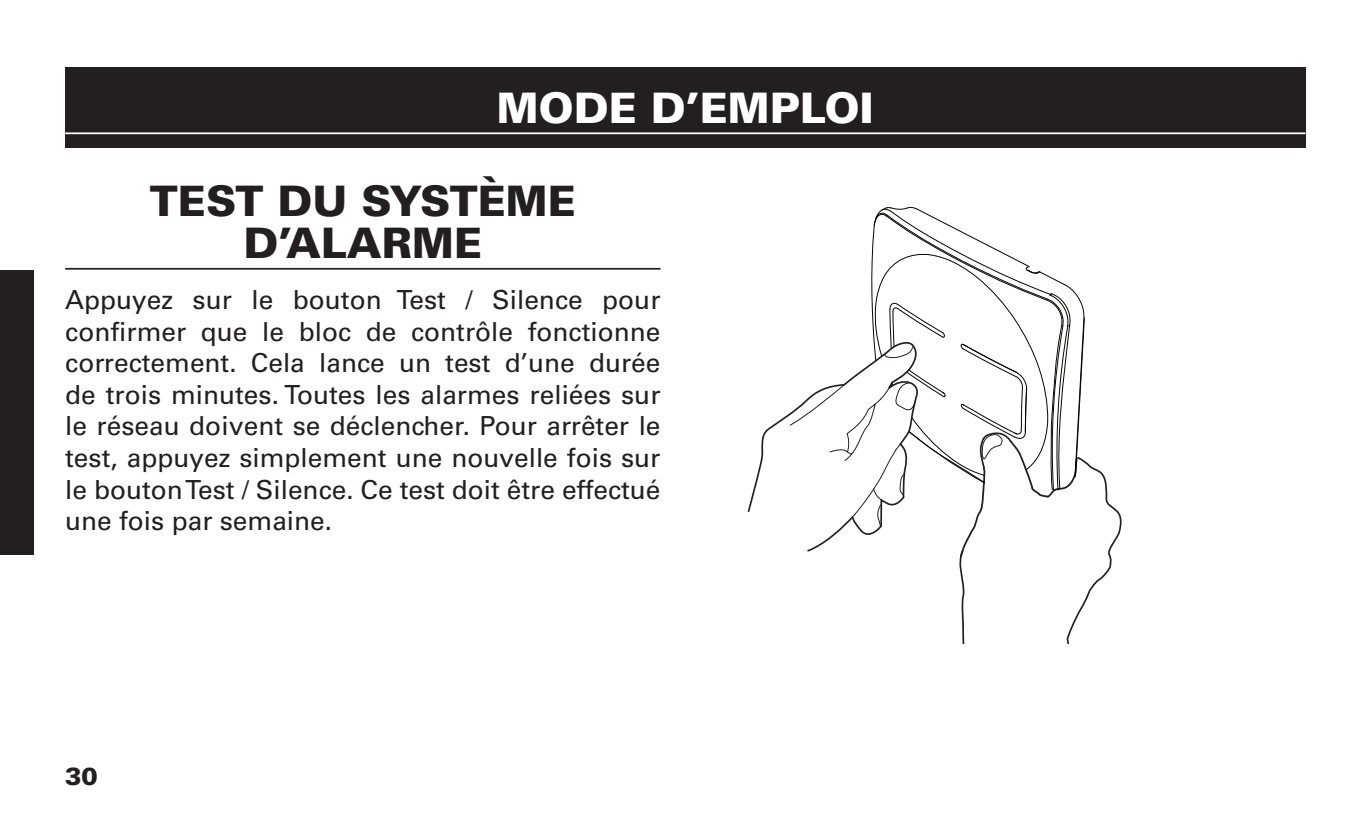
<style>
.page{position:relative;width:1371px;height:825px;background:#fff}
.page>*{position:absolute;margin:0;border:0;box-sizing:border-box;transform-origin:0 0}
.t1{font:900 42px/42px "Univers LT Std";color:#231f20;text-align:center}
.t2{font:900 42px "Univers LT Std";color:#fff}
.t3{font:26.25px/31.5px "Univers LT Std";color:#231f20;text-align:justify}
.t4{font:900 24.5px "Univers LT Std";color:#231f20}
</style>
<div class="page">
<div style="left:0;top:271px;width:34px;height:283px;background:#231f20"></div>
<hr style="left:65px;top:268px;width:595px;height:1px;background:#231f20">
<div style="left:65px;top:67px;width:1240px;height:80px;background:#231f20"></div>
<hr style="left:65px;top:132px;width:1240px;height:2px;background:#fff">
<svg style="left:789px;top:206px;width:333px;height:437px"></svg>
<h1 class="t2" style="left:497px;top:81px;width:378px">MODE D’EMPLOI</h1>
<h1 class="t1" style="left:150px;top:179px;width:427px">TEST DU SYSTÈME<br>D’ALARME</h1>
<p class="t3" style="left:65px;top:284px;width:597px">Appuyez sur le bouton Test / Silence pour confirmer que le bloc de contrôle fonctionne correctement. Cela lance un test d’une durée de trois minutes. Toutes les alarmes reliées sur le réseau doivent se déclencher. Pour arrêter le test, appuyez simplement une nouvelle fois sur le bouton Test / Silence. Ce test doit être effectué une fois par semaine.</p>
<p class="t4" style="left:65px;top:760px;width:34px">30</p>
</div>
